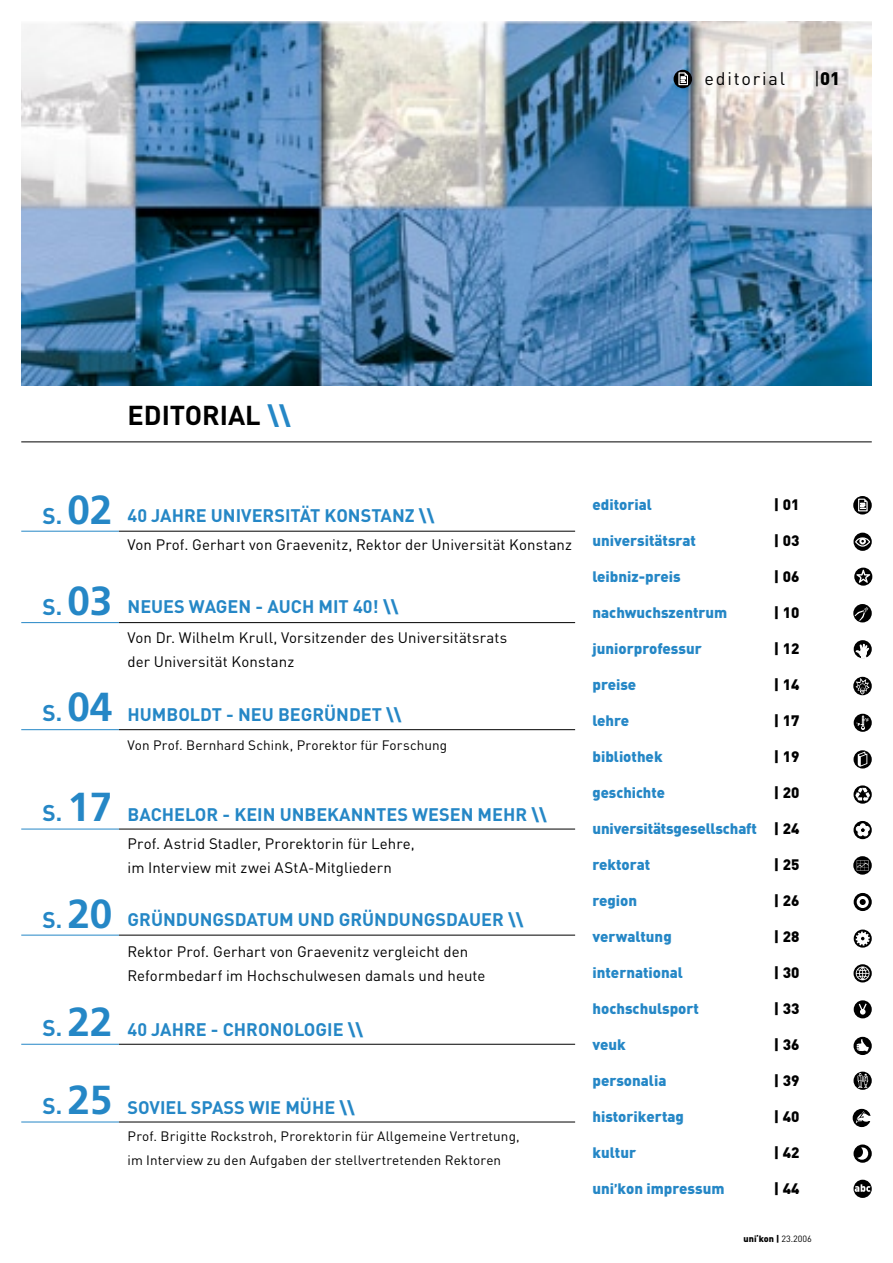
<style>
.page{position:relative;width:893px;height:1263px;background:#fff}
.page>*{position:absolute;margin:0;border:0;box-sizing:border-box;transform-origin:0 0}
.t1{font:700 27px "DIN";color:#000}
.t2{font:700 22.5px "DIN";color:#2587c6}
.t3{font:700 18px "DIN";color:#2587c6}
.t4{font:18px "DIN";letter-spacing:.1em;color:#000}
.t5{font:900 18px "DIN";color:#2587c6}
.t6{font:15px/24px "DIN";letter-spacing:.005em;color:#000}
.t7{font:900 15px "DIN";color:#2587c6}
.t8{font:900 15px "DIN";color:#000}
.t9{font:13.5px/24px "DIN";letter-spacing:.01em;color:#000}
.t10{font:900 12px "DIN";color:#2587c6}
.t11{font:900 9px "DIN";color:#000}
.t12{font:900 6px "DIN";color:#000;scale:1.27 1}
.s1{font-weight:900}
.s2{font-weight:900;color:#2587c6}
.s3{font-family:"Frutiger LT Std";font-size:40.5px}
.s4{font-weight:400}
</style>
<div class="page">
<img style="left:21px;top:21px;width:851px;height:365px">
<hr style="left:21px;top:441px;width:851px;height:1px;background:#000">
<hr style="left:119px;top:531px;width:456px;height:1px;background:#000">
<hr style="left:119px;top:622px;width:456px;height:1px;background:#000">
<hr style="left:119px;top:829px;width:456px;height:1px;background:#000">
<hr style="left:119px;top:729px;width:456px;height:1px;background:#000">
<hr style="left:21px;top:531px;width:98px;height:1px;background:#2587c6">
<hr style="left:21px;top:622px;width:98px;height:1px;background:#2587c6">
<hr style="left:21px;top:829px;width:98px;height:1px;background:#2587c6">
<hr style="left:21px;top:729px;width:98px;height:1px;background:#2587c6">
<svg style="left:853px;top:496px;width:19px;height:18px"></svg>
<svg style="left:858px;top:498px;width:10px;height:13px"></svg>
<svg style="left:853px;top:964px;width:19px;height:18px"></svg>
<svg style="left:856px;top:966px;width:13px;height:14px"></svg>
<svg style="left:853px;top:1180px;width:19px;height:18px"></svg>
<svg style="left:855px;top:1184px;width:16px;height:8px"></svg>
<svg style="left:853px;top:750px;width:19px;height:18px"></svg>
<svg style="left:858px;top:751px;width:9px;height:15px"></svg>
<div style="left:853px;top:1109px;width:18px;height:18px;background:#000;border-radius:50%"></div>
<svg style="left:856px;top:1111px;width:15px;height:12px"></svg>
<svg style="left:853px;top:604px;width:19px;height:18px"></svg>
<svg style="left:855px;top:607px;width:13px;height:14px"></svg>
<div style="left:674px;top:70px;width:18px;height:18px;background:#000;border-radius:50%"></div>
<svg style="left:678px;top:72px;width:10px;height:13px"></svg>
<svg style="left:853px;top:533px;width:19px;height:18px"></svg>
<div style="left:855px;top:537px;width:15px;height:10px;border:1px solid #fff;border-radius:50%"></div>
<div style="left:859px;top:538px;width:7px;height:6px;border:2px solid #fff;border-radius:50%"></div>
<svg style="left:853px;top:1037px;width:19px;height:18px"></svg>
<svg style="left:857px;top:1039px;width:12px;height:12px"></svg>
<svg style="left:853px;top:821px;width:19px;height:18px"></svg>
<svg style="left:856px;top:824px;width:13px;height:12px"></svg>
<svg style="left:853px;top:1071px;width:19px;height:19px"></svg>
<svg style="left:854px;top:929px;width:18px;height:19px"></svg>
<svg style="left:856px;top:931px;width:14px;height:15px"></svg>
<svg style="left:853px;top:677px;width:19px;height:18px"></svg>
<svg style="left:855px;top:678px;width:14px;height:16px"></svg>
<svg style="left:854px;top:568px;width:18px;height:18px"></svg>
<svg style="left:856px;top:569px;width:14px;height:14px"></svg>
<svg style="left:853px;top:1144px;width:19px;height:19px"></svg>
<svg style="left:857px;top:1147px;width:12px;height:13px"></svg>
<div style="left:854px;top:1000px;width:18px;height:18px;background:#000;border-radius:50%"></div>
<svg style="left:859px;top:1003px;width:8px;height:11px"></svg>
<svg style="left:853px;top:856px;width:19px;height:19px"></svg>
<svg style="left:857px;top:860px;width:12px;height:11px"></svg>
<svg style="left:854px;top:640px;width:18px;height:18px"></svg>
<svg style="left:856px;top:644px;width:13px;height:14px"></svg>
<svg style="left:854px;top:893px;width:18px;height:18px"></svg>
<div style="left:857px;top:896px;width:12px;height:12px;background:#fff;border-radius:50%"></div>
<svg style="left:860px;top:899px;width:6px;height:6px"></svg>
<svg style="left:853px;top:785px;width:19px;height:19px"></svg>
<svg style="left:854px;top:714px;width:18px;height:18px"></svg>
<svg style="left:856px;top:715px;width:13px;height:15px"></svg>
<hr style="left:119px;top:935px;width:456px;height:1px;background:#000">
<hr style="left:119px;top:1121px;width:456px;height:1px;background:#000">
<hr style="left:119px;top:1044px;width:456px;height:1px;background:#000">
<hr style="left:21px;top:935px;width:98px;height:1px;background:#2587c6">
<hr style="left:21px;top:1121px;width:98px;height:1px;background:#2587c6">
<hr style="left:21px;top:1044px;width:98px;height:1px;background:#2587c6">
<p class="t4" style="left:704px;top:67px;width:82px">editorial</p>
<p class="t4" style="left:814px;top:67px;width:17px">|<span class="s1">0</span></p>
<h1 class="t1" style="left:128px;top:397px;width:165px">EDITORIAL <span class="s2">\\</span></h1>
<h2 class="t2" style="left:43px;top:501px;width:71px">S. <span class="s3">02</span></h2>
<h2 class="t2" style="left:43px;top:592px;width:71px">S. <span class="s3">03</span></h2>
<h2 class="t2" style="left:43px;top:698px;width:71px">S. <span class="s3">04</span></h2>
<h2 class="t2" style="left:43px;top:798px;width:71px">S. <span class="s3">17</span></h2>
<h2 class="t2" style="left:43px;top:905px;width:71px">S. <span class="s3">20</span></h2>
<h2 class="t2" style="left:43px;top:1013px;width:71px">S. <span class="s3">22</span></h2>
<p class="t3" style="left:128px;top:503px;width:135px">40 JAHRE UNIVERSIT</p>
<p class="t3" style="left:300px;top:503px;width:136px">ÄT KONSTANZ <span class="s1">\\</span></p>
<p class="t6" style="left:128px;top:533px;width:446px">Von Prof. Gerhart von Graevenitz, Rektor der Universität Konstanz</p>
<p class="t3" style="left:128px;top:595px;width:12px">NEUES</p>
<p class="t3" style="left:189px;top:595px;width:39px">WAGEN</p>
<p class="t3" style="left:255px;top:595px;width:145px">- AUCH MIT 40! <span class="s1">\\</span></p>
<p class="t6" style="left:128px;top:625px;width:381px">Von Dr. Wilhelm Krull, Vorsitzender des Universitätsrats der Universität Konstanz</p>
<p class="t3" style="left:128px;top:702px;width:123px">HUMBOLDT - NEU</p>
<p class="t3" style="left:278px;top:702px;width:25px">BEGRÜN</p>
<p class="t3" style="left:349px;top:702px;width:54px">DET <span class="s1">\\</span></p>
<p class="t9" style="left:128px;top:733px;width:321px">Von Prof. Bernhard Schink, Prorektor für Forschung</p>
<p class="t3" style="left:128px;top:802px;width:129px">BACHELOR - KEIN</p>
<p class="t3" style="left:280px;top:802px;width:84px">UNBEKANNTES</p>
<p class="t3" style="left:412px;top:802px;width:28px">WESEN</p>
<p class="t3" style="left:478px;top:802px;width:71px">MEHR <span class="s1">\\</span></p>
<p class="t6" style="left:128px;top:831px;width:289px">Prof. Astrid Stadler, Prorektorin für Lehre, im Interview mit zwei AStA-Mitgliedern</p>
<p class="t3" style="left:128px;top:908px;width:13px">GRÜN</p>
<p class="t3" style="left:176px;top:908px;width:25px">DUNGS</p>
<p class="t3" style="left:235px;top:908px;width:117px">DATU M UN D GRÜN</p>
<p class="t3" style="left:387px;top:908px;width:25px">DUNGS</p>
<p class="t3" style="left:446px;top:908px;width:36px">DAUER</p>
<p class="t5" style="left:508px;top:908px;width:17px">\\</p>
<p class="t6" style="left:128px;top:939px;width:359px">Rektor Prof. Gerhart von Graevenitz vergleicht den<br>Reformbedarf im Hochschulwesen damals und heute</p>
<p class="t3" style="left:128px;top:1017px;width:198px">40 JAHRE - CHRONOLOGIE</p>
<p class="t5" style="left:348px;top:1017px;width:17px">\\</p>
<h2 class="t2" style="left:43px;top:1091px;width:71px">S. <span class="s3">25</span></h2>
<p class="t3" style="left:128px;top:1095px;width:42px">SOVIEL</p>
<p class="t3" style="left:191px;top:1095px;width:165px">SPASS WIE MÜHE <span class="s1">\\</span></p>
<p class="t9" style="left:128px;top:1123px;width:394px">Prof. Brigitte Rockstroh, Prorektorin für Allgemeine Vertretung, im Interview zu den Aufgaben der stellvertretenden Rektoren</p>
<p class="t7" style="left:592px;top:495px;width:61px">editorial</p>
<p class="t7" style="left:592px;top:531px;width:105px">universitätsrat</p>
<p class="t7" style="left:592px;top:567px;width:90px">leibniz-preis</p>
<p class="t7" style="left:592px;top:603px;width:136px">nachwuchszentrum</p>
<p class="t7" style="left:592px;top:639px;width:111px">juniorprofessur</p>
<p class="t7" style="left:592px;top:675px;width:45px">preise</p>
<p class="t7" style="left:592px;top:711px;width:38px">lehre</p>
<p class="t7" style="left:592px;top:747px;width:72px">bibliothek</p>
<p class="t7" style="left:592px;top:783px;width:74px">geschichte</p>
<p class="t7" style="left:592px;top:819px;width:166px">universitätsgesellschaft</p>
<p class="t7" style="left:592px;top:855px;width:59px">rektorat</p>
<p class="t7" style="left:592px;top:891px;width:46px">region</p>
<p class="t7" style="left:592px;top:927px;width:81px">verwaltung</p>
<p class="t7" style="left:592px;top:963px;width:92px">international</p>
<p class="t7" style="left:592px;top:999px;width:108px">hochschulsport</p>
<p class="t7" style="left:592px;top:1035px;width:35px">veuk</p>
<p class="t7" style="left:592px;top:1071px;width:75px">personalia</p>
<p class="t7" style="left:592px;top:1107px;width:93px">historikertag</p>
<p class="t7" style="left:592px;top:1143px;width:45px">kultur</p>
<p class="t7" style="left:592px;top:1179px;width:133px">uni kon impressum</p>
<p class="t10" style="left:614px;top:1173px;width:5px">,</p>
<p class="t8" style="left:774px;top:495px;width:27px">| 01</p>
<p class="t8" style="left:774px;top:531px;width:27px">| 03</p>
<p class="t8" style="left:774px;top:567px;width:27px">| 06</p>
<p class="t8" style="left:774px;top:603px;width:27px">| 10</p>
<p class="t8" style="left:774px;top:639px;width:27px">| 12</p>
<p class="t8" style="left:774px;top:675px;width:27px">| 14</p>
<p class="t8" style="left:774px;top:711px;width:27px">| 17</p>
<p class="t8" style="left:774px;top:747px;width:27px">| 19</p>
<p class="t8" style="left:774px;top:783px;width:27px">| 20</p>
<p class="t8" style="left:774px;top:819px;width:27px">| 24</p>
<p class="t8" style="left:774px;top:855px;width:27px">| 25</p>
<p class="t8" style="left:774px;top:891px;width:27px">| 26</p>
<p class="t8" style="left:774px;top:927px;width:27px">| 28</p>
<p class="t8" style="left:774px;top:963px;width:27px">| 30</p>
<p class="t8" style="left:774px;top:999px;width:27px">| 33</p>
<p class="t8" style="left:774px;top:1035px;width:27px">| 36</p>
<p class="t8" style="left:774px;top:1071px;width:27px">| 39</p>
<p class="t8" style="left:774px;top:1107px;width:27px">| 40</p>
<p class="t8" style="left:774px;top:1143px;width:27px">| 42</p>
<p class="t8" style="left:774px;top:1179px;width:27px">| 44</p>
<p class="t11" style="left:744px;top:1232px;width:70px">uni kon | <span class="s4">23.2006</span></p>
<p class="t12" style="left:757px;top:1230px;width:3px">,</p>
</div>
